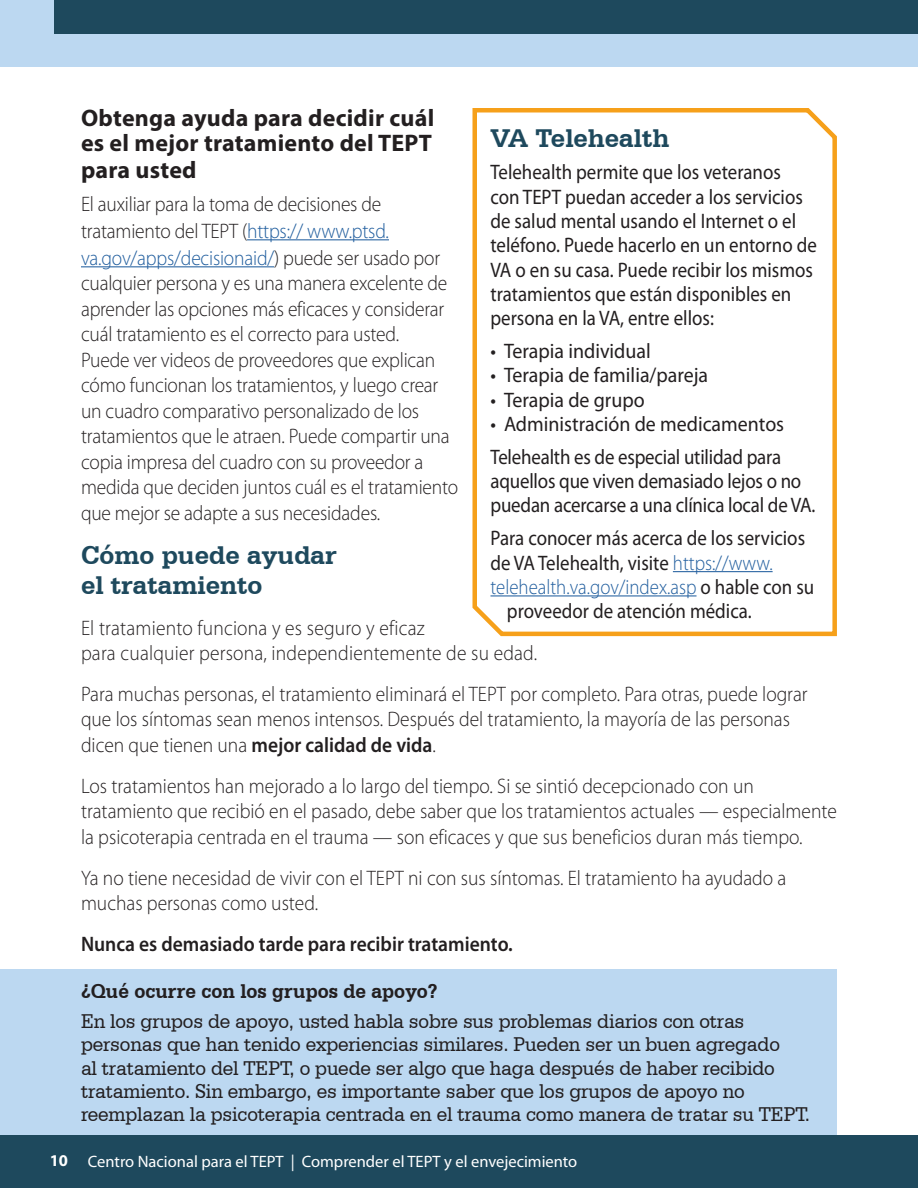
<style>
.page{position:relative;width:918px;height:1188px;background:#fff}
.page>*{position:absolute;margin:0;border:0;box-sizing:border-box;transform-origin:0 0}
.t1{font:700 27px/30px "Serifa BT";color:#1e495d}
.t2{font:700 24px/26.2px "Myriad Pro";letter-spacing:.01em;color:#231f20;text-align:justify}
.t3{font:300 21px/25.8px "Myriad Pro";color:#231f20;scale:.93 1}
.t4{font:21px/24.3px "Myriad Pro";color:#231f20;scale:.9 1}
.t5{font:21px/23.2px "Serifa BT";letter-spacing:-.01em;color:#231f20;scale:.95 1}
.t6{font:21px "Myriad Pro";color:#231f20;scale:.95 1}
.t7{font:600 21px "Myriad Pro";color:#231f20;scale:.93 1}
.t8{font:300 21px "Myriad Pro";color:#215e9e;scale:.9 1}
.t9{font:700 21px "Serifa BT";color:#231f20;scale:.95 1}
.t10{font:16.5px "Myriad Pro";color:#fff}
.s1{color:#215e9e}
.s2{font-weight:600}
.s3{font-weight:300;color:#215e9e}
.s4{font-weight:400;color:#231f20}
.s5{font-weight:700}
</style>
<div class="page">
<div style="left:0;top:1135px;width:918px;height:53px;background:#1e495d"></div>
<div style="left:0;top:0;width:918px;height:68px;background:#bcd8f1"></div>
<div style="left:54px;top:0;width:864px;height:34px;background:#1e495d"></div>
<hr style="left:247px;top:239px;width:142px;height:1px;background:#215e9e">
<hr style="left:81px;top:266px;width:193px;height:1px;background:#215e9e">
<div style="left:0;top:969px;width:837px;height:166px;background:#bcd8f1"></div>
<svg style="left:472px;top:108px;width:365px;height:529px"></svg>
<h3 class="t2" style="left:81px;top:104px;width:355px">Obtenga ayuda para decidir cuál es el mejor tratamiento del TEPT para usted</h3>
<p class="t3" style="left:81px;top:191px;width:407px">El auxiliar para la toma de decisiones de tratamiento del TEPT (<span class="s1">https:// www.ptsd. va.gov/apps/decisionaid/</span>) puede ser usado por cualquier persona y es una manera excelente de aprender las opciones más eficaces y considerar cuál tratamiento es el correcto para usted.<br>Puede ver videos de proveedores que explican cómo funcionan los tratamientos, y luego crear un cuadro comparativo personalizado de los tratamientos que le atraen. Puede compartir una copia impresa del cuadro con su proveedor a medida que deciden juntos cuál es el tratamiento que mejor se adapte a sus necesidades.</p>
<h2 class="t1" style="left:81px;top:539px;width:257px">Cómo puede ayudar el tratamiento</h2>
<p class="t3" style="left:81px;top:615px;width:492px">El tratamiento funciona y es seguro y eficaz<br>para cualquier persona, independientemente de su edad.</p>
<p class="t3" style="left:81px;top:681px;width:783px">Para muchas personas, el tratamiento eliminará el TEPT por completo. Para otras, puede lograr que los síntomas sean menos intensos. Después del tratamiento, la mayoría de las personas dicen que tienen una <span class="s2">mejor calidad de vida</span>.</p>
<p class="t3" style="left:81px;top:773px;width:814px">Los tratamientos han mejorado a lo largo del tiempo. Si se sintió decepcionado con un tratamiento que recibió en el pasado, debe saber que los tratamientos actuales — especialmente la psicoterapia centrada en el trauma — son eficaces y que sus beneficios duran más tiempo.</p>
<p class="t3" style="left:81px;top:865px;width:760px">Ya no tiene necesidad de vivir con el TEPT ni con sus síntomas. El tratamiento ha ayudado a muchas personas como usted.</p>
<p class="t7" style="left:81px;top:931px;width:466px">Nunca es demasiado tarde para recibir tratamiento .</p>
<p class="t9" style="left:81px;top:978px;width:377px">¿Qué ocurre con los grupos de apoyo?</p>
<p class="t5" style="left:81px;top:1009px;width:769px">En los grupos de apoyo, usted habla sobre sus problemas diarios con otras personas que han tenido experiencias similares. Pueden ser un buen agregado<br>al tratamiento del TEPT, o puede ser algo que haga después de haber recibido tratamiento. Sin embargo, es importante saber que los grupos de apoyo no reemplazan la psicoterapia centrada en el trauma como manera de tratar su TEPT.</p>
<h3 class="t1" style="left:490px;top:122px;width:181px">VA Telehealth</h3>
<p class="t4" style="left:490px;top:160px;width:364px">Telehealth permite que los veteranos<br>con TEPT puedan acceder a los servicios de salud mental usando el Internet o el teléfono. Puede hacerlo en un entorno de VA o en su casa. Puede recibir los mismos tratamientos que están disponibles en persona en la VA, entre ellos:</p>
<p class="t6" style="left:490px;top:338px;width:170px">• Terapia individual</p>
<p class="t6" style="left:490px;top:362px;width:231px">• Terapia de familia/pareja</p>
<p class="t6" style="left:490px;top:387px;width:164px">• Terapia de grupo</p>
<p class="t6" style="left:490px;top:411px;width:311px">• Administración de medicamentos</p>
<p class="t4" style="left:490px;top:444px;width:362px">Telehealth es de especial utilidad para aquellos que viven demasiado lejos o no puedan acercarse a una clínica local de VA.</p>
<p class="t4" style="left:490px;top:526px;width:351px">Para conocer más acerca de los servicios</p>
<p class="t4" style="left:490px;top:550px;width:315px">de VA Telehealth, visite <span class="s3">https://www.</span></p>
<p class="t8" style="left:490px;top:574px;width:361px">telehealth.va.gov/index.asp <span class="s4">o hable con su</span></p>
<p class="t4" style="left:507px;top:599px;width:274px">proveedor de atención médica.</p>
<p class="t10" style="left:50px;top:1151px;width:529px"><span class="s5">10</span> Centro Nacional para el TEPT | Comprender el TEPT y el envejecimiento</p>
</div>
